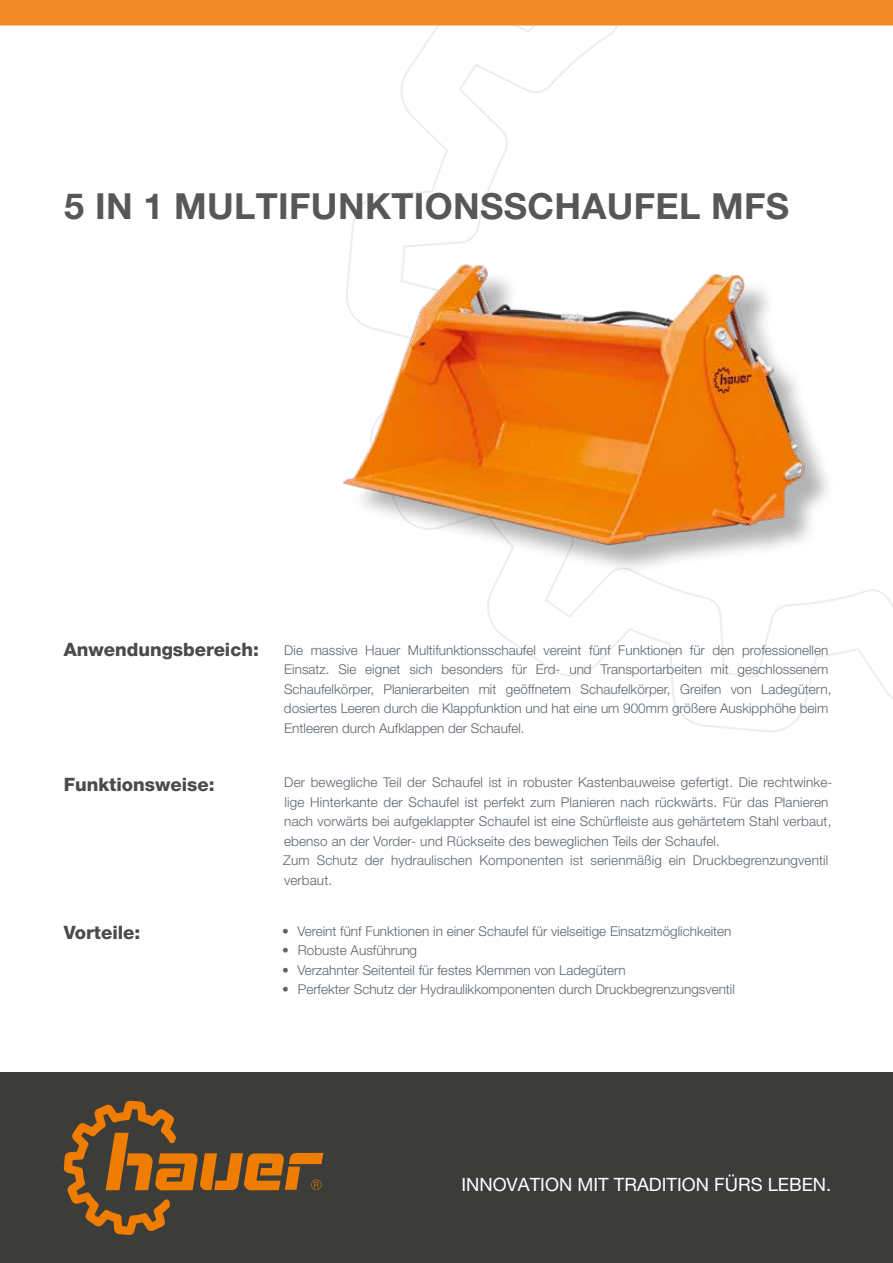
<style>
.page{position:relative;width:893px;height:1263px;background:#fff}
.page>*{position:absolute;margin:0;border:0;box-sizing:border-box;transform-origin:0 0}
.t1{font:700 36px "Helvetica Neue LT Pro";letter-spacing:.01em;color:#575756}
.t2{font:800 18.45px "Helvetica Neue LT Pro";color:#4a4a49}
.t3{font:18.45px "Helvetica Neue LT Pro";color:#fff}
.t4{font:300 13.5px/19.5px "Helvetica Neue LT Pro";color:#5d656c}
</style>
<div class="page">
<svg style="left:401px;top:26px;width:492px;height:706px"></svg>
<div style="left:0;top:1073px;width:893px;height:190px;background:#3c3c3b"></div>
<div style="left:0;top:0;width:893px;height:26px;background:#f28a25"></div>
<svg style="left:64px;top:1100px;width:259px;height:135px"></svg>
<img style="left:342px;top:181px;width:551px;height:469px">
<h1 class="t1" style="left:64px;top:184px;width:726px">5 IN 1 MULTIFUNKTIONSSCHAUFEL MFS</h1>
<h2 class="t2" style="left:64px;top:638px;width:197px">Anwendungsbereich:</h2>
<p class="t4" style="left:284px;top:640px;width:549px">Die massive Hauer Multifunktionsschaufel vereint fünf Funktionen für den professionellen Einsatz. Sie eignet sich besonders für Erd- und Transportarbeiten mit geschlossenem Schaufelkörper, Planierarbeiten mit geöffnetem Schaufelkörper, Greifen von Ladegütern, dosiertes Leeren durch die Klappfunktion und hat eine um 900mm größere Auskipphöhe beim Entleeren durch Aufklappen der Schaufel.</p>
<h2 class="t2" style="left:64px;top:773px;width:152px">Funktionsweise:</h2>
<p class="t4" style="left:283px;top:772px;width:551px">Der bewegliche Teil der Schaufel ist in robuster Kastenbauweise gefertigt. Die rechtwinke&shy;lige Hinterkante der Schaufel ist perfekt zum Planieren nach rückwärts. Für das Planieren nach vorwärts bei aufgeklappter Schaufel ist eine Schürfleiste aus gehärtetem Stahl verbaut, ebenso an der Vorder- und Rückseite des beweglichen Teils der Schaufel.<br>Zum Schutz der hydraulischen Komponenten ist serienmäßig ein Druckbegrenzungventil verbaut.</p>
<h2 class="t2" style="left:64px;top:922px;width:78px">Vorteile:</h2>
<p class="t4" style="left:282px;top:921px;width:451px">• Vereint fünf Funktionen in einer Schaufel für vielseitige Einsatzmöglichkeiten</p>
<p class="t4" style="left:282px;top:940px;width:136px">• Robuste Ausführung</p>
<p class="t4" style="left:282px;top:960px;width:345px">• Verzahnter Seitenteil für festes Klemmen von Ladegütern</p>
<p class="t4" style="left:282px;top:979px;width:454px">• Perfekter Schutz der Hydraulikkomponenten durch Druckbegrenzungsventil</p>
<h2 class="t3" style="left:461px;top:1173px;width:371px">INNOVATION MIT TRADITION FÜRS LEBEN.</h2>
</div>
